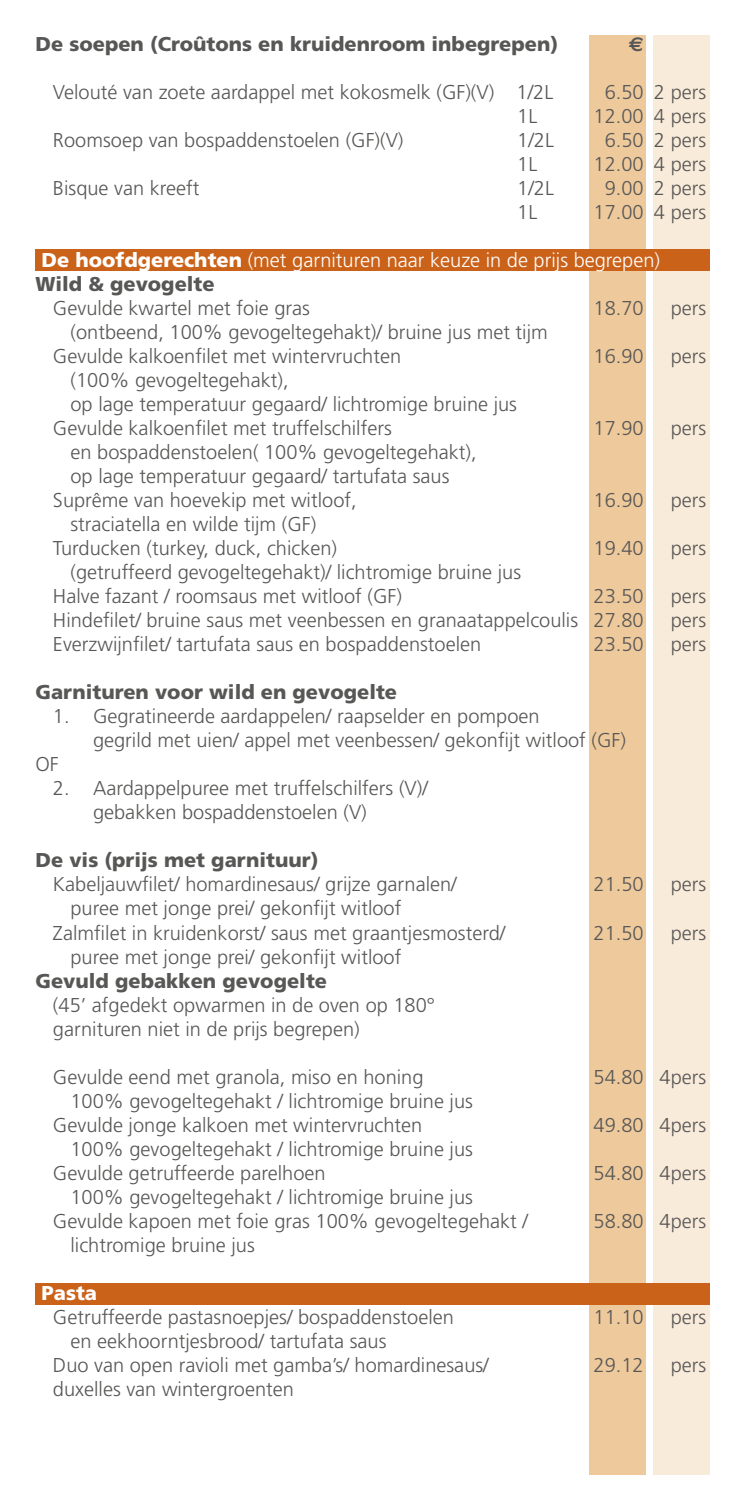
<style>
.page{position:relative;width:745px;height:1489px;background:#fff}
.page>*{position:absolute;margin:0;border:0;box-sizing:border-box;transform-origin:0 0}
.t1{font:300 20px/24px "Frutiger";color:#575756}
.t2{font:900 20px "Frutiger";color:#575756}
.t3{font:300 20px/24px "Frutiger";color:#fff}
.t4{font:900 20px "Frutiger";color:#fff}
.t5{font:700 20px "Euro Sans";color:#575756}
.s1{font-weight:900}
.s2{font-weight:900;color:#575756}
</style>
<div class="page">
<div style="left:588px;top:35px;width:57px;height:1439px;background:#eec99c"></div>
<div style="left:652px;top:35px;width:57px;height:1439px;background:#f9ebda"></div>
<div style="left:35px;top:1283px;width:674px;height:21px;background:#cb621a"></div>
<div style="left:35px;top:249px;width:674px;height:21px;background:#cb621a"></div>
<p class="t2" style="left:35px;top:32px;width:524px">De soepen (Croûtons en kruidenroom inbegrepen)</p>
<p class="t5" style="left:628px;top:32px;width:16px">E</p>
<p class="t1" style="left:53px;top:80px;width:501px">Velouté van zoete aardappel met kokosmelk (GF)(V) 1/2L</p>
<p class="t1" style="left:604px;top:80px;width:103px">6.50 2 pers</p>
<p class="t1" style="left:517px;top:104px;width:21px">1L</p>
<p class="t1" style="left:593px;top:104px;width:114px">12.00 4 pers</p>
<p class="t1" style="left:53px;top:128px;width:352px">Roomsoep van bospaddenstoelen (GF)(V)</p>
<p class="t1" style="left:517px;top:128px;width:38px">1/2L</p>
<p class="t1" style="left:604px;top:128px;width:103px">6.50 2 pers</p>
<p class="t1" style="left:517px;top:152px;width:21px">1L</p>
<p class="t1" style="left:593px;top:152px;width:114px">12.00 4 pers</p>
<p class="t1" style="left:53px;top:176px;width:148px">Bisque van kreeft</p>
<p class="t1" style="left:517px;top:176px;width:38px">1/2L</p>
<p class="t1" style="left:604px;top:176px;width:103px">9.00 2 pers</p>
<p class="t1" style="left:517px;top:200px;width:21px">1L</p>
<p class="t1" style="left:593px;top:200px;width:114px">17.00 4 pers</p>
<p class="t3" style="left:35px;top:248px;width:625px;text-indent:6px"><span class="s1">De hoofdgerechten</span> (met garnituren naar keuze in de prijs begrepen)<br><span class="s2">Wild &amp; gevogelte</span></p>
<p class="t1" style="left:53px;top:296px;width:258px">Gevulde kwartel met foie gras</p>
<p class="t1" style="left:593px;top:296px;width:52px">18.70</p>
<p class="t1" style="left:670px;top:296px;width:37px">pers</p>
<p class="t1" style="left:53px;top:320px;width:496px;text-indent:18px">(ontbeend, 100% gevogeltegehakt)/ bruine jus met tijm<br>Gevulde kalkoenfilet met wintervruchten</p>
<p class="t1" style="left:593px;top:344px;width:52px">16.90</p>
<p class="t1" style="left:670px;top:344px;width:37px">pers</p>
<p class="t1" style="left:70px;top:368px;width:219px">(100% gevogeltegehakt),</p>
<p class="t1" style="left:70px;top:392px;width:448px">op lage temperatuur gegaard/ lichtromige bruine jus</p>
<p class="t1" style="left:53px;top:416px;width:340px">Gevulde kalkoenfilet met truffelschilfers</p>
<p class="t1" style="left:593px;top:416px;width:52px">17.90</p>
<p class="t1" style="left:670px;top:416px;width:37px">pers</p>
<p class="t1" style="left:70px;top:440px;width:407px">en bospaddenstoelen( 100% gevogeltegehakt),</p>
<p class="t1" style="left:70px;top:464px;width:380px">op lage temperatuur gegaard/ tartufata saus</p>
<p class="t1" style="left:53px;top:488px;width:305px">Suprême van hoevekip met witloof,</p>
<p class="t1" style="left:593px;top:488px;width:52px">16.90</p>
<p class="t1" style="left:670px;top:488px;width:37px">pers</p>
<p class="t1" style="left:53px;top:512px;width:285px;text-align:center">straciatella en wilde tijm (GF)<br>Turducken (turkey, duck, chicken)</p>
<p class="t1" style="left:593px;top:536px;width:52px">19.40</p>
<p class="t1" style="left:670px;top:536px;width:37px">pers</p>
<p class="t1" style="left:53px;top:560px;width:469px;text-indent:18px">(getruffeerd gevogeltegehakt)/ lichtromige bruine jus<br>Halve fazant / roomsaus met witloof (GF)</p>
<p class="t1" style="left:593px;top:584px;width:52px">23.50</p>
<p class="t1" style="left:670px;top:584px;width:37px">pers</p>
<p class="t1" style="left:53px;top:608px;width:591px">Hindefilet/ bruine saus met veenbessen en granaatappelcoulis 27.80</p>
<p class="t1" style="left:670px;top:608px;width:37px">pers</p>
<p class="t1" style="left:53px;top:632px;width:429px">Everzwijnfilet/ tartufata saus en bospaddenstoelen</p>
<p class="t1" style="left:593px;top:632px;width:52px">23.50</p>
<p class="t1" style="left:670px;top:632px;width:37px">pers</p>
<p class="t2" style="left:35px;top:680px;width:363px">Garnituren voor wild en gevogelte</p>
<p class="t1" style="left:53px;top:704px;width:488px">1. Gegratineerde aardappelen/ raapselder en pompoen</p>
<p class="t1" style="left:93px;top:728px;width:534px">gegrild met uien/ appel met veenbessen/ gekonfijt witloof (GF)</p>
<p class="t1" style="left:35px;top:752px;width:25px">OF</p>
<p class="t1" style="left:93px;top:776px;width:336px;text-indent:-40px">2. Aardappelpuree met truffelschilfers (V)/ gebakken bospaddenstoelen (V)</p>
<p class="t2" style="left:35px;top:848px;width:284px">De vis (prijs met garnituur)</p>
<p class="t1" style="left:53px;top:872px;width:405px">Kabeljauwfilet/ homardinesaus/ grijze garnalen/</p>
<p class="t1" style="left:593px;top:872px;width:52px">21.50</p>
<p class="t1" style="left:670px;top:872px;width:37px">pers</p>
<p class="t1" style="left:53px;top:896px;width:453px;text-indent:18px">puree met jonge prei/ gekonfijt witloof<br>Zalmfilet in kruidenkorst/ saus met graantjesmosterd/</p>
<p class="t1" style="left:593px;top:920px;width:52px">21.50</p>
<p class="t1" style="left:670px;top:920px;width:37px">pers</p>
<p class="t1" style="left:70px;top:944px;width:332px">puree met jonge prei/ gekonfijt witloof</p>
<p class="t2" style="left:35px;top:968px;width:293px">Gevuld gebakken gevogelte</p>
<p class="t1" style="left:53px;top:992px;width:383px">(45’ afgedekt opwarmen in de oven op 180° garnituren niet in de prijs begrepen)</p>
<p class="t1" style="left:53px;top:1064px;width:372px">Gevulde eend met granola, miso en honing</p>
<p class="t1" style="left:593px;top:1064px;width:114px">54.80 4pers</p>
<p class="t1" style="left:53px;top:1088px;width:421px;text-indent:18px">100% gevogeltegehakt / lichtromige bruine jus<br>Gevulde jonge kalkoen met wintervruchten</p>
<p class="t1" style="left:593px;top:1112px;width:114px">49.80 4pers</p>
<p class="t1" style="left:53px;top:1136px;width:421px;text-indent:18px">100% gevogeltegehakt / lichtromige bruine jus<br>Gevulde getruffeerde parelhoen</p>
<p class="t1" style="left:53px;top:1184px;width:476px;text-indent:18px">100% gevogeltegehakt / lichtromige bruine jus<br>Gevulde kapoen met foie gras 100% gevogeltegehakt /</p>
<p class="t1" style="left:593px;top:1160px;width:114px">54.80 4pers</p>
<p class="t1" style="left:593px;top:1208px;width:114px">58.80 4pers</p>
<p class="t1" style="left:70px;top:1232px;width:186px">lichtromige bruine jus</p>
<p class="t4" style="left:42px;top:1280px;width:57px">Pasta</p>
<p class="t1" style="left:53px;top:1304px;width:402px">Getruffeerde pastasnoepjes/ bospaddenstoelen</p>
<p class="t1" style="left:593px;top:1304px;width:52px">11.10</p>
<p class="t1" style="left:670px;top:1304px;width:37px">pers</p>
<p class="t1" style="left:53px;top:1328px;width:437px;text-indent:18px">en eekhoorntjesbrood/ tartufata saus<br>Duo van open ravioli met gamba’s/ homardinesaus/</p>
<p class="t1" style="left:593px;top:1352px;width:52px">29.12</p>
<p class="t1" style="left:670px;top:1352px;width:37px">pers</p>
<p class="t1" style="left:53px;top:1376px;width:242px">duxelles van wintergroenten</p>
</div>
